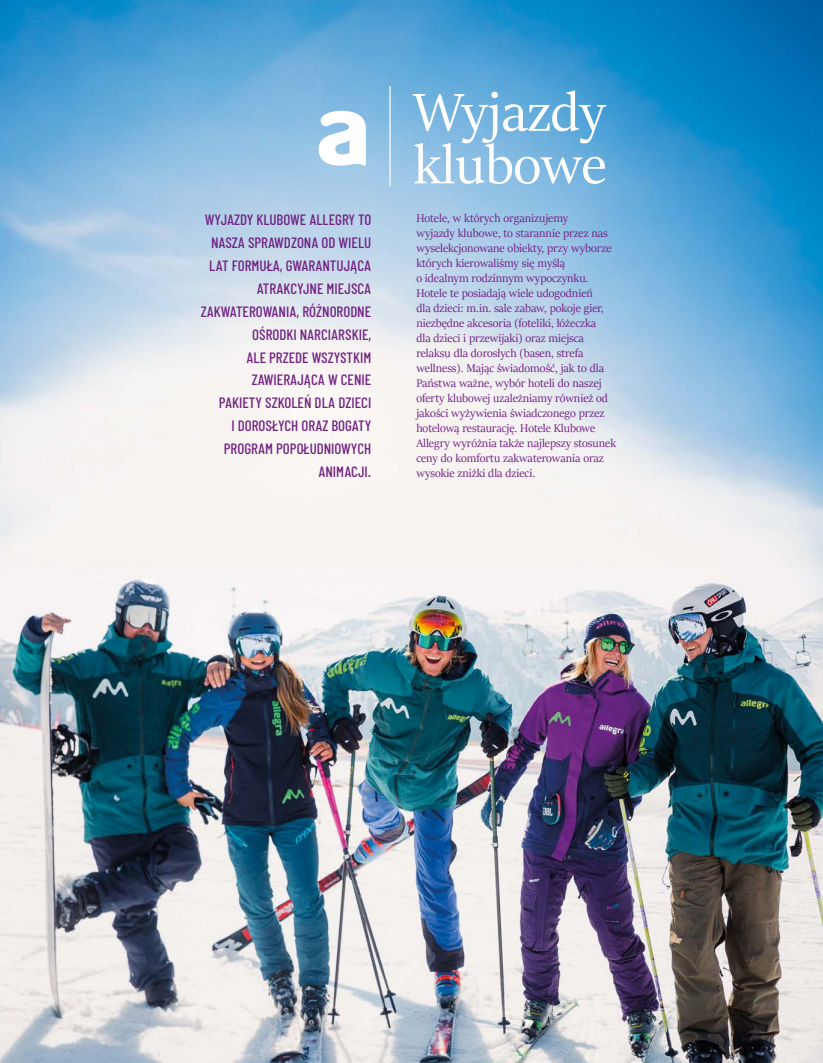
<style>
.page{position:relative;width:823px;height:1063px;background:#fff}
.page>*{position:absolute;margin:0;border:0;box-sizing:border-box;transform-origin:0 0}
.t1{font:60px/52.5px "Sitka Banner";color:#fff}
.t2{font:500 15px/22.9px "Barlow Condensed";color:#702283;text-align:right}
.t3{font:12.5px/15px "Sitka Banner";color:#702283}
</style>
<div class="page">
<img style="left:0;top:0;width:822px;height:1063px">
<svg style="left:318px;top:111px;width:47px;height:55px"></svg>
<hr style="left:389px;top:86px;width:1px;height:100px;background:#fff">
<h1 class="t1" style="left:413px;top:84px;width:194px">Wyjazdy klubowe</h1>
<p class="t2" style="left:201px;top:208px;width:172px">WYJAZDY KLUBOWE ALLEGRY TO<br>NASZA SPRAWDZONA OD WIELU<br>LAT FORMUŁA, GWARANTUJĄCA<br>ATRAKCYJNE MIEJSCA<br>ZAKWATEROWANIA, RÓŻNORODNE<br>OŚRODKI NARCIARSKIE,<br>ALE PRZEDE WSZYSTKIM<br>ZAWIERAJĄCA W CENIE<br>PAKIETY SZKOLEŃ DLA DZIECI<br>I DOROSŁYCH ORAZ BOGATY<br>PROGRAM POPOŁUDNIOWYCH<br>ANIMACJI.</p>
<p class="t3" style="left:416px;top:211px;width:201px">Hotele, w których organizujemy<br>wyjazdy klubowe, to starannie przez nas wyselekcjonowane obiekty, przy wyborze których kierowaliśmy się myślą<br>o idealnym rodzinnym wypoczynku.<br>Hotele te posiadają wiele udogodnień<br>dla dzieci: m.in. sale zabaw, pokoje gier, niezbędne akcesoria (foteliki, łóżeczka<br>dla dzieci i przewijaki) oraz miejsca relaksu dla dorosłych (basen, strefa wellness). Mając świadomość, jak to dla Państwa ważne, wybór hoteli do naszej oferty klubowej uzależniamy również od jakości wyżywienia świadczonego przez hotelową restaurację. Hotele Klubowe Allegry wyróżnia także najlepszy stosunek ceny do komfortu zakwaterowania oraz wysokie zniżki dla dzieci.</p>
</div>
